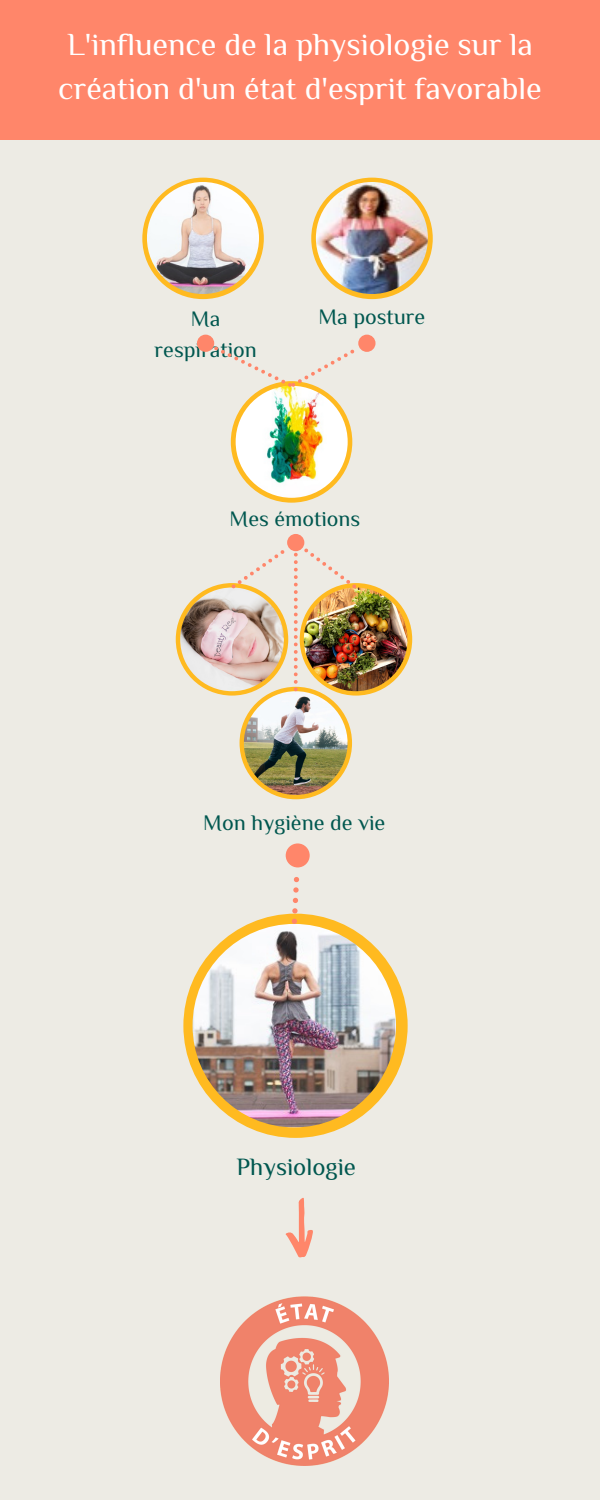
<style>
.page{position:relative;width:600px;height:1500px;background:#edebe4}
.page>*{position:absolute;margin:0;border:0;box-sizing:border-box;transform-origin:0 0}
.t1{font:32px/44.2px "Philosopher";color:#fff}
.t2{font:24.8px "Philosopher";color:#00574f}
.t3{font:22.2px "Philosopher";color:#00574f}
.t4{font:22px/30.8px "Philosopher";color:#00574f;text-align:center}
</style>
<div class="page">
<div style="left:0;top:0;width:600px;height:140px;background:#ff866a"></div>
<svg style="left:176px;top:583px;width:112px;height:113px"></svg>
<img style="left:180px;top:587px;width:104px;height:104px;border-radius:50%">
<svg style="left:300px;top:583px;width:112px;height:113px"></svg>
<img style="left:304px;top:587px;width:104px;height:104px;border-radius:50%">
<div style="left:240px;top:687px;width:112px;height:112px;background:#ffba20;border-radius:50%"></div>
<img style="left:244px;top:691px;width:104px;height:104px;border-radius:50%">
<div style="left:183px;top:914px;width:225px;height:224px;background:#ffba20;border-radius:50%"></div>
<img style="left:193px;top:924px;width:203px;height:203px;border-radius:50%">
<svg style="left:231px;top:381px;width:121px;height:122px;background:#febd2d"></svg>
<img style="left:236px;top:386px;width:112px;height:112px;border-radius:50%">
<svg style="left:311px;top:178px;width:122px;height:121px;background:#fdbc2b"></svg>
<img style="left:316px;top:182px;width:112px;height:112px;border-radius:50%">
<svg style="left:142px;top:178px;width:122px;height:121px;background:#fdbc2b"></svg>
<img style="left:147px;top:182px;width:112px;height:112px;border-radius:50%">
<svg style="left:292px;top:877px;width:7px;height:47px"></svg>
<svg style="left:304px;top:548px;width:53px;height:41px"></svg>
<svg style="left:294px;top:553px;width:4px;height:138px"></svg>
<svg style="left:231px;top:550px;width:54px;height:39px"></svg>
<svg style="left:214px;top:346px;width:141px;height:41px"></svg>
<div style="left:197px;top:335px;width:17px;height:17px;background:#ff866a;border-radius:50%"></div>
<div style="left:358px;top:335px;width:18px;height:17px;background:#ff866a;border-radius:50%"></div>
<div style="left:287px;top:534px;width:17px;height:17px;background:#ff866a;border-radius:50%"></div>
<div style="left:286px;top:843px;width:24px;height:24px;background:#ff866a;border-radius:50%"></div>
<svg style="left:285px;top:1198px;width:28px;height:60px"></svg>
<img style="left:220px;top:1296px;width:169px;height:170px">
<p class="t1" style="left:58px;top:25px;width:485px">L'influence de la physiologie sur la création d'un état d'esprit favorable</p>
<p class="t4" style="left:155px;top:306px;width:104px">Ma respiration</p>
<p class="t4" style="left:318px;top:303px;width:108px">Ma posture</p>
<p class="t4" style="left:230px;top:506px;width:132px">Mes émotions</p>
<p class="t3" style="left:203px;top:816px;width:184px">Mon hygiène de vie</p>
<p class="t2" style="left:237px;top:1159px;width:121px">Physiologie</p>
</div>
